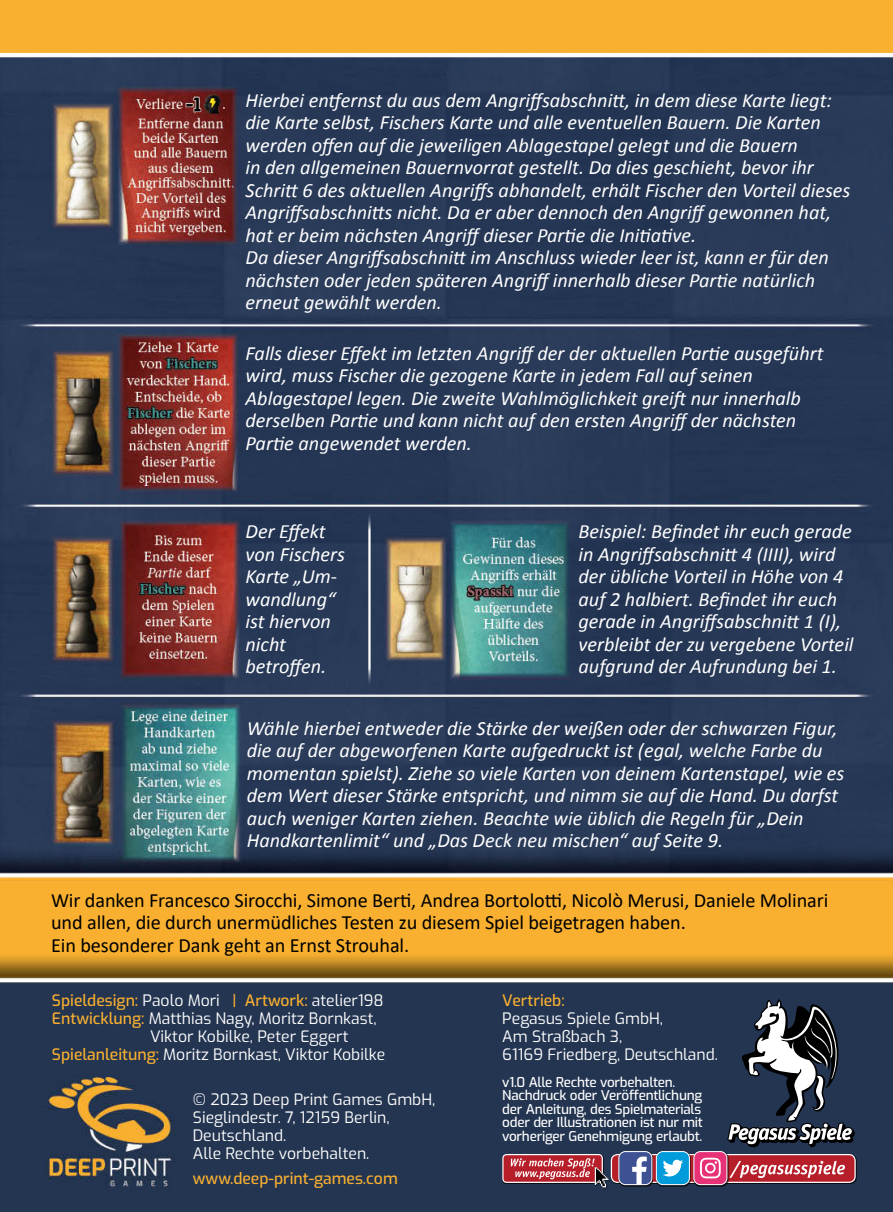
<style>
.page{position:relative;width:893px;height:1212px;background:#fff}
.page>*{position:absolute;margin:0;border:0;box-sizing:border-box;transform-origin:0 0}
.t1{font:italic 20.25px/22.5px "Calibri";color:#fff}
.t2{font:20.25px/22.5px "Calibri";letter-spacing:-.005em;color:#000}
.t3{font:100 15.75px/18px "Exo";color:#fff}
.t4{font:100 15.75px "Exo";color:#f9b030}
.t5{font:100 13.5px/13.5px "Exo";letter-spacing:-.02em;color:#fff}
.s1{color:#fff}
.s2{color:#f9b030}
</style>
<div class="page">
<img style="left:0;top:0;width:893px;height:1212px">
<hr style="left:368px;top:512px;width:3px;height:176px;background:#fff">
<div style="left:594px;top:1167px;width:17px;height:23px;background:#000;opacity:.5"></div>
<svg style="left:502px;top:999px;width:354px;height:188px;background:#45455c"></svg>
<p class="t1" style="left:246px;top:88px;width:606px">Hierbei entfernst du aus dem Angriffsabschnitt, in dem diese Karte liegt: die Karte selbst, Fischers Karte und alle eventuellen Bauern. Die Karten werden offen auf die jeweiligen Ablagestapel gelegt und die Bauern<br>in den allgemeinen Bauernvorrat gestellt. Da dies geschieht, bevor ihr Schritt 6 des aktuellen Angriffs abhandelt, erhält Fischer den Vorteil dieses Angriffsabschnitts nicht. Da er aber dennoch den Angriff gewonnen hat, hat er beim nächsten Angriff dieser Partie die Initiative.<br>Da dieser Angriffsabschnitt im Anschluss wieder leer ist, kann er für den nächsten oder jeden späteren Angriff innerhalb dieser Partie natürlich erneut gewählt werden.</p>
<p class="t1" style="left:246px;top:341px;width:579px">Falls dieser Effekt im letzten Angriff der der aktuellen Partie ausgeführt wird, muss Fischer die gezogene Karte in jedem Fall auf seinen Ablagestapel legen. Die zweite Wahlmöglichkeit greift nur innerhalb derselben Partie und kann nicht auf den ersten Angriff der nächsten Partie angewendet werden.</p>
<p class="t1" style="left:246px;top:520px;width:101px">Der Effekt von Fischers<br>Karte „Um&shy;wandlung“ ist hiervon nicht betroffen.</p>
<p class="t1" style="left:578px;top:520px;width:277px">Beispiel: Befindet ihr euch gerade in Angriffsabschnitt 4 (IIII), wird der übliche Vorteil in Höhe von 4 auf 2 halbiert. Befindet ihr euch gerade in Angriffsabschnitt 1 (I), verbleibt der zu vergebene Vorteil aufgrund der Aufrundung bei 1.</p>
<p class="t1" style="left:247px;top:716px;width:599px">Wähle hierbei entweder die Stärke der weißen oder der schwarzen Figur, die auf der abgeworfenen Karte aufgedruckt ist (egal, welche Farbe du momentan spielst). Ziehe so viele Karten von deinem Kartenstapel, wie es dem Wert dieser Stärke entspricht, und nimm sie auf die Hand. Du darfst auch weniger Karten ziehen. Beachte wie üblich die Regeln für „Dein Handkartenlimit“ und „Das Deck neu mischen“ auf Seite 9.</p>
<p class="t2" style="left:51px;top:888px;width:779px">Wir danken Francesco Sirocchi, Simone Berti, Andrea Bortolotti, Nicolò Merusi, Daniele Molinari und allen, die durch unermüdliches Testen zu diesem Spiel beigetragen haben.<br>Ein besonderer Dank geht an Ernst Strouhal.</p>
<p class="t4" style="left:52px;top:989px;width:333px">Spieldesign: <span class="s1">Paolo Mori</span> | Artwork: <span class="s1">atelier198</span></p>
<p class="t3" style="left:52px;top:1009px;width:326px"><span class="s2">Entwicklung:</span> Matthias Nagy, Moritz Bornkast,</p>
<p class="t3" style="left:150px;top:1027px;width:200px">Viktor Kobilke, Peter Eggert</p>
<p class="t3" style="left:52px;top:1045px;width:335px"><span class="s2">Spielanleitung:</span> Moritz Bornkast, Viktor Kobilke</p>
<p class="t3" style="left:193px;top:1090px;width:244px">© 2023 Deep Print Games GmbH,<br>Sieglindestr. 7, 12159 Berlin,<br>Deutschland.<br>Alle Rechte vorbehalten.</p>
<p class="t4" style="left:193px;top:1167px;width:206px">www.deep-print-games.com</p>
<p class="t4" style="left:502px;top:989px;width:64px">Vertrieb:</p>
<p class="t3" style="left:502px;top:1009px;width:217px">Pegasus Spiele GmbH,<br>Am Straßbach 3,<br>61169 Friedberg, Deutschland.</p>
<p class="t5" style="left:502px;top:1074px;width:202px">v1.0 Alle Rechte vorbehalten.<br>Nachdruck oder Veröffentlichung der Anleitung, des Spielmaterials oder der Illustrationen ist nur mit vorheriger Genehmigung erlaubt.</p>
</div>
